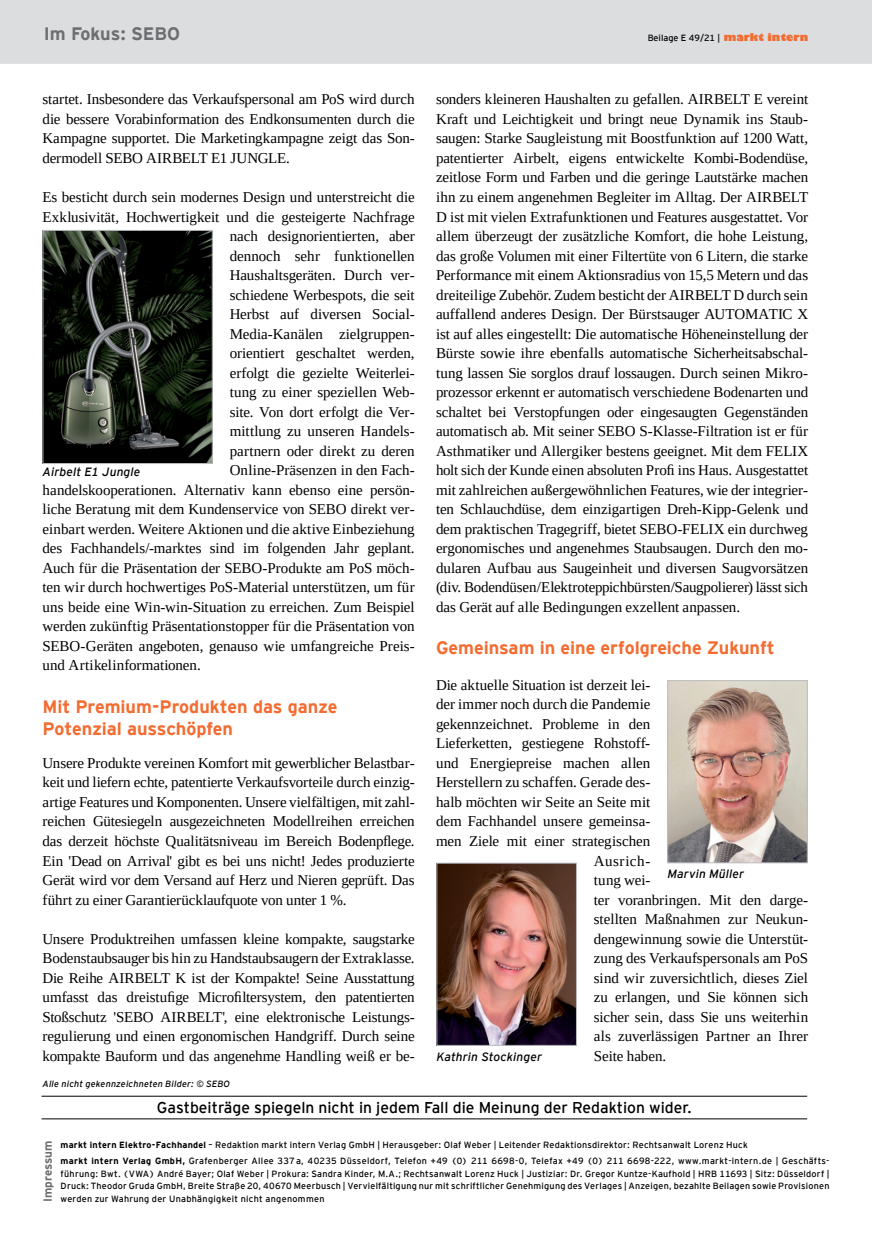
<style>
.page{position:relative;width:872px;height:1234px;background:#fff}
.page>*{position:absolute;margin:0;border:0;box-sizing:border-box;transform-origin:0 0}
.Ueberschrift_12_15{font:700 18px/22.5px "Interstate";letter-spacing:-.005em;color:#f36c31}
.text_grau{font:700 18px "Interstate";letter-spacing:-.005em;color:#6d6e71}
.t1{font:15.6px "Interstate";color:#000}
.Fliesstext{font:15px/19.5px "Liberation Serif";color:#000;text-align:justify}
.Fliesstext-2{font:15px "Liberation Serif";letter-spacing:.04em;color:#000}
.Bildunterschrift{font:italic 12px "Interstate";letter-spacing:.015em;color:#000}
.Impressum_Titel{font:700 11.7px "Interstate";letter-spacing:-.005em;color:#6d6e71}
.t2{font:9px/12.5px "Interstate";letter-spacing:.025em;color:#000;text-align:justify}
.Bildunterschrift-2{font:italic 9px "Interstate";letter-spacing:.02em;color:#000}
.t3{font:9px "Interstate";color:#000}
.s1{font-family:"Gill Sansformi";font-weight:800;font-size:10.5px;color:#f36c31}
.s2{font-weight:700}
</style>
<div class="page">
<div style="left:0;top:0;width:872px;height:64px;background:#dcddde"></div>
<hr style="left:42px;top:1095px;width:765px;height:1px;background:#000">
<hr style="left:42px;top:1118px;width:765px;height:1px;background:#000">
<img style="left:45px;top:232px;width:166px;height:230px">
<div style="left:43px;top:230px;width:170px;height:234px;border:1px solid #bcbec0"></div>
<img style="left:669px;top:682px;width:136px;height:179px">
<div style="left:667px;top:680px;width:140px;height:183px;border:1px solid #bcbec0"></div>
<img style="left:438px;top:864px;width:137px;height:179px">
<div style="left:436px;top:862px;width:141px;height:183px;border:1px solid #bcbec0"></div>
<p class="text_grau" style="left:44px;top:21px;width:138px">Im Fokus: SEBO</p>
<p class="Fliesstext" style="left:43px;top:90px;width:374px">startet. Insbesondere das Verkaufspersonal am PoS wird durch die bessere Vorabinformation des Endkonsumenten durch die Kampagne supportet. Die Marketingkampagne zeigt das Son&shy;dermodell SEBO AIRBELT E1 JUNGLE.</p>
<p class="Fliesstext" style="left:43px;top:187px;width:374px">Es besticht durch sein modernes Design und unterstreicht die</p>
<p class="Fliesstext" style="left:43px;top:207px;width:373px">Exklusivität, Hochwertigkeit und die gesteigerte Nachfrage</p>
<p class="Fliesstext" style="left:230px;top:226px;width:186px">nach designorientierten, aber</p>
<p class="Fliesstext" style="left:230px;top:246px;width:186px">dennoch sehr funktionellen</p>
<p class="Fliesstext" style="left:230px;top:265px;width:186px">Haushaltsgeräten. Durch ver-</p>
<p class="Fliesstext" style="left:230px;top:285px;width:186px">schiedene Werbespots, die seit</p>
<p class="Fliesstext" style="left:230px;top:304px;width:186px">Herbst auf diversen Social-</p>
<p class="Fliesstext" style="left:230px;top:324px;width:185px">Media-Kanälen zielgruppen-</p>
<p class="Fliesstext" style="left:230px;top:343px;width:186px">orientiert geschaltet werden,</p>
<p class="Fliesstext" style="left:230px;top:363px;width:186px">erfolgt die gezielte Weiterlei-</p>
<p class="Fliesstext" style="left:230px;top:382px;width:185px">tung zu einer speziellen Web-</p>
<p class="Fliesstext" style="left:230px;top:402px;width:186px">site. Von dort erfolgt die Ver-</p>
<p class="Fliesstext" style="left:230px;top:421px;width:185px">mittlung zu unseren Handels-</p>
<p class="Fliesstext" style="left:230px;top:441px;width:186px">partnern oder direkt zu deren</p>
<p class="Fliesstext" style="left:230px;top:460px;width:186px">Online-Präsenzen in den Fach-</p>
<p class="Fliesstext" style="left:43px;top:480px;width:372px">handelskooperationen. Alternativ kann ebenso eine persön-</p>
<p class="Fliesstext" style="left:43px;top:499px;width:374px">liche Beratung mit dem Kundenservice von SEBO direkt ver-</p>
<p class="Fliesstext" style="left:43px;top:519px;width:374px">einbart werden. Weitere Aktionen und die aktive Einbeziehung</p>
<p class="Fliesstext" style="left:43px;top:538px;width:373px">des Fachhandels/-marktes sind im folgenden Jahr geplant.</p>
<p class="Fliesstext" style="left:43px;top:558px;width:374px">Auch für die Präsentation der SEBO-Produkte am PoS möch-</p>
<p class="Fliesstext" style="left:43px;top:577px;width:374px">ten wir durch hochwertiges PoS-Material unterstützen, um für</p>
<p class="Fliesstext" style="left:43px;top:597px;width:374px">uns beide eine Win-win-Situation zu erreichen. Zum Beispiel</p>
<p class="Fliesstext" style="left:43px;top:616px;width:373px">werden zukünftig Präsentationstopper für die Präsentation von</p>
<p class="Fliesstext" style="left:43px;top:636px;width:374px">SEBO-Geräten angeboten, genauso wie umfangreiche Preis-</p>
<p class="Fliesstext" style="left:43px;top:655px;width:160px">und Artikelinformationen.</p>
<p class="Ueberschrift_12_15" style="left:43px;top:694px;width:296px">Mit Premium-Produkten das ganze<br>Potenzial ausschöpfen</p>
<p class="Fliesstext" style="left:43px;top:753px;width:374px">Unsere Produkte vereinen Komfort mit gewerblicher Belastbar&shy;keit und liefern echte, patentierte Verkaufsvorteile durch einzig&shy;artige Features und Komponenten. Unsere vielfältigen, mit zahl&shy;reichen Gütesiegeln ausgezeichneten Modellreihen erreichen das derzeit höchste Qualitätsniveau im Bereich Bodenpflege.<br>Ein 'Dead on Arrival' gibt es bei uns nicht! Jedes produzierte Gerät wird vor dem Versand auf Herz und Nieren geprüft. Das führt zu einer Garantierücklaufquote von unter 1 %.</p>
<p class="Fliesstext" style="left:43px;top:928px;width:374px">Unsere Produktreihen umfassen kleine kompakte, saugstarke Bodenstaubsauger bis hin zu Handstaubsaugern der Extraklasse.<br>Die Reihe AIRBELT K ist der Kompakte! Seine Ausstattung umfasst das dreistufige Microfiltersystem, den patentierten Stoßschutz 'SEBO AIRBELT', eine elektronische Leistungs&shy;regulierung und einen ergonomischen Handgriff. Durch seine kompakte Bauform und das angenehme Handling weiß er be-</p>
<p class="Bildunterschrift" style="left:43px;top:462px;width:99px">Airbelt E1 Jungle</p>
<p class="Bildunterschrift-2" style="left:43px;top:1077px;width:189px">Alle nicht gekennzeichneten Bilder: © SEBO</p>
<p class="t3" style="left:647px;top:32px;width:162px">Beilage E 49/21 | <span class="s1">markt intern</span></p>
<p class="Fliesstext" style="left:436px;top:90px;width:374px">sonders kleineren Haushalten zu gefallen. AIRBELT E vereint Kraft und Leichtigkeit und bringt neue Dynamik ins Staub&shy;saugen: Starke Saugleistung mit Boostfunktion auf 1200 Watt, patentierter Airbelt, eigens entwickelte Kombi-Bodendüse, zeitlose Form und Farben und die geringe Lautstärke machen ihn zu einem angenehmen Begleiter im Alltag. Der AIRBELT D ist mit vielen Extrafunktionen und Features ausgestattet. Vor allem überzeugt der zusätzliche Komfort, die hohe Leistung, das große Volumen mit einer Filtertüte von 6 Litern, die starke Performance mit einem Aktionsradius von 15,5 Metern und das dreiteilige Zubehör. Zudem besticht der AIRBELT D durch sein auffallend anderes Design. Der Bürstsauger AUTOMATIC X ist auf alles eingestellt: Die automatische Höheneinstellung der Bürste sowie ihre ebenfalls automatische Sicherheitsabschal&shy;tung lassen Sie sorglos drauf lossaugen. Durch seinen Mikro&shy;prozessor erkennt er automatisch verschiedene Bodenarten und schaltet bei Verstopfungen oder eingesaugten Gegenständen automatisch ab. Mit seiner SEBO S-Klasse-Filtration ist er für Asthmatiker und Allergiker bestens geeignet. Mit dem FELIX holt sich der Kunde einen absoluten Profi ins Haus. Ausgestattet mit zahlreichen außergewöhnlichen Features, wie der integrier&shy;ten Schlauchdüse, dem einzigartigen Dreh-Kipp-Gelenk und dem praktischen Tragegriff, bietet SEBO-FELIX ein durchweg ergonomisches und angenehmes Staubsaugen. Durch den mo&shy;dularen Aufbau aus Saugeinheit und diversen Saugvorsätzen (div. Bodendüsen/Elektroteppichbürsten/Saugpolierer) lässt sich das Gerät auf alle Bedingungen exzellent anpassen.</p>
<p class="Ueberschrift_12_15" style="left:436px;top:635px;width:340px">Gemeinsam in eine erfolgreiche Zukunft</p>
<p class="Fliesstext" style="left:436px;top:675px;width:216px">Die aktuelle Situation ist derzeit lei-</p>
<p class="Fliesstext" style="left:436px;top:694px;width:216px">der immer noch durch die Pandemie</p>
<p class="Fliesstext" style="left:436px;top:714px;width:216px">gekennzeichnet. Probleme in den</p>
<p class="Fliesstext" style="left:436px;top:733px;width:216px">Lieferketten, gestiegene Rohstoff-</p>
<p class="Fliesstext" style="left:436px;top:753px;width:216px">und Energiepreise machen allen</p>
<p class="Fliesstext" style="left:436px;top:772px;width:216px">Herstellern zu schaffen. Gerade des-</p>
<p class="Fliesstext" style="left:436px;top:792px;width:216px">halb möchten wir Seite an Seite mit</p>
<p class="Fliesstext" style="left:436px;top:811px;width:216px">dem Fachhandel unsere gemeinsa-</p>
<p class="Fliesstext" style="left:436px;top:831px;width:216px">men Ziele mit einer strategischen</p>
<p class="Fliesstext-2" style="left:594px;top:850px;width:58px">Ausrich-</p>
<p class="Fliesstext" style="left:594px;top:870px;width:58px">tung wei-</p>
<p class="Fliesstext" style="left:594px;top:889px;width:216px">ter voranbringen. Mit den darge-</p>
<p class="Fliesstext" style="left:594px;top:909px;width:215px">stellten Maßnahmen zur Neukun-</p>
<p class="Fliesstext" style="left:594px;top:928px;width:216px">dengewinnung sowie die Unterstüt-</p>
<p class="Fliesstext" style="left:594px;top:948px;width:216px">zung des Verkaufspersonals am PoS</p>
<p class="Fliesstext" style="left:594px;top:967px;width:216px">sind wir zuversichtlich, dieses Ziel</p>
<p class="Fliesstext" style="left:594px;top:987px;width:216px">zu erlangen, und Sie können sich</p>
<p class="Fliesstext" style="left:594px;top:1006px;width:216px">sicher sein, dass Sie uns weiterhin</p>
<p class="Fliesstext" style="left:594px;top:1026px;width:216px">als zuverlässigen Partner an Ihrer</p>
<p class="Fliesstext" style="left:594px;top:1045px;width:74px">Seite haben.</p>
<p class="Bildunterschrift" style="left:667px;top:865px;width:78px">Marvin Müller</p>
<p class="Bildunterschrift" style="left:436px;top:1047px;width:107px">Kathrin Stockinger</p>
<p class="t1" style="left:157px;top:1095px;width:536px">Gastbeiträge spiegeln nicht in jedem Fall die Meinung der Redaktion wider.</p>
<p class="t2" style="left:61px;top:1137px;width:688px"><span class="s2">markt intern Elektro-Fachhandel</span> – Redaktion markt intern Verlag GmbH | Herausgeber: Olaf Weber | Leitender Redaktionsdirektor: Rechtsanwalt Lorenz Huck</p>
<p class="t2" style="left:61px;top:1154px;width:770px"><span class="s2">markt intern Verlag GmbH,</span> Grafenberger Allee 337a, 40235 Düsseldorf, Telefon +49 (0) 211 6698-0, Telefax +49 (0) 211 6698-222, www.markt-intern.de | Geschäfts&shy;führung: Bwt. (VWA) André Bayer; Olaf Weber | Prokura: Sandra Kinder, M.A.; Rechtsanwalt Lorenz Huck | Justiziar: Dr. Gregor Kuntze-Kaufhold | HRB 11693 | Sitz: Düsseldorf | Druck: Theodor Gruda GmbH, Breite Straße 20, 40670 Meerbusch | Vervielfältigung nur mit schriftlicher Genehmigung des Verlages | Anzeigen, bezahlte Beilagen sowie Provisionen</p>
<p class="Impressum_Titel" style="left:39px;top:1201px;width:63px;rotate:-90deg">Impressum</p>
<p class="t2" style="left:61px;top:1191px;width:265px">werden zur Wahrung der Unabhängigkeit nicht angenommen</p>
</div>
